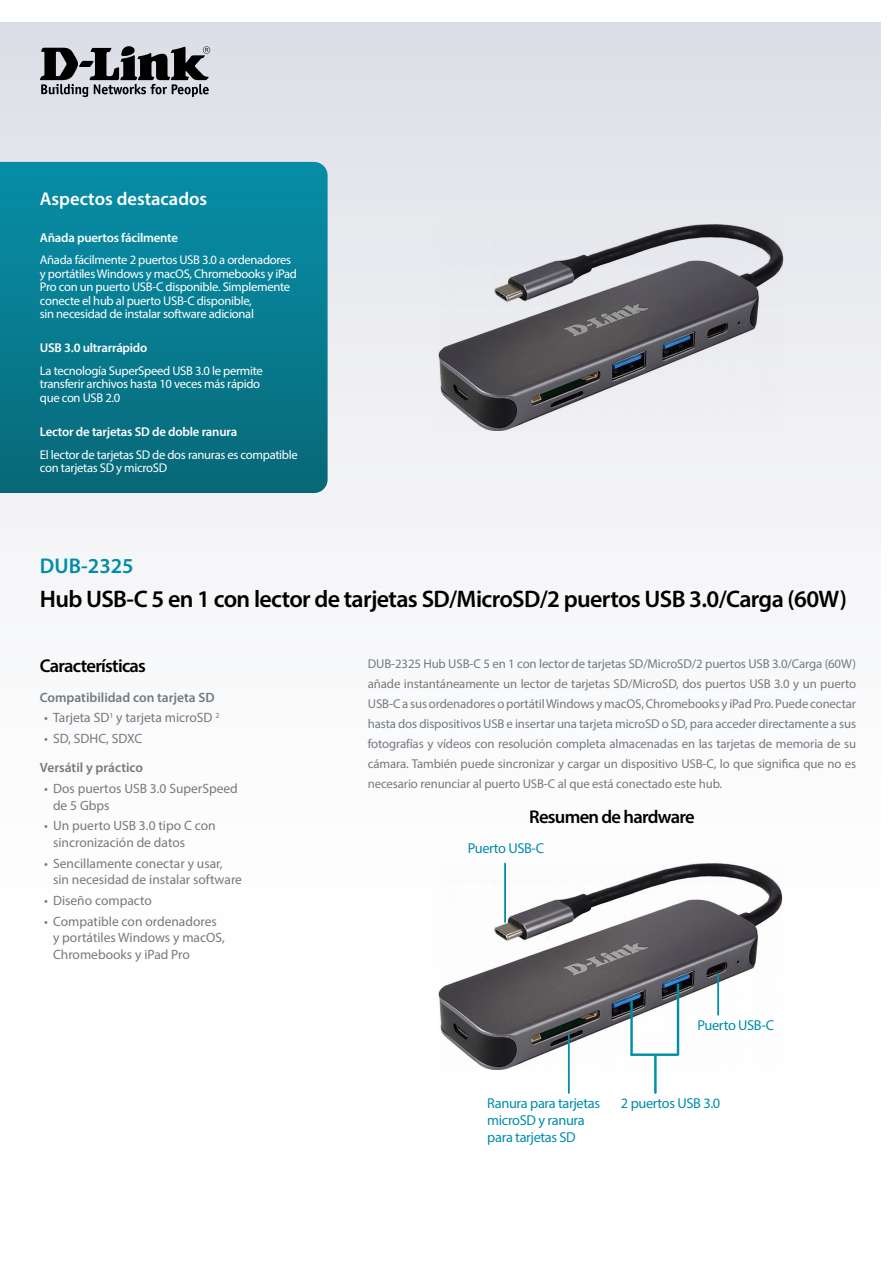
<style>
.page{position:relative;width:893px;height:1263px;background:#fff}
.page>*{position:absolute;margin:0;border:0;box-sizing:border-box;transform-origin:0 0}
.t1{font:600 24px "Myriad Pro";letter-spacing:-.025em;color:#000}
.t2{font:600 21.3px "Myriad Pro";color:#008da8}
.t3{font:600 18.6px "Myriad Pro";letter-spacing:-.04em;color:#000}
.t4{font:600 18.6px "Myriad Pro";color:#fff}
.t5{font:14.4px/17.2px "Myriad Pro";letter-spacing:-.025em;color:#008da8}
.t6{font:13.5px/16.5px "Myriad Pro";color:#75797d}
.t7{font:600 13.5px "Myriad Pro";color:#75797d}
.t8{font:12.9px/20px "Myriad Pro";letter-spacing:-.01em;color:#75797d;text-align:justify}
.t9{font:600 12.9px "Myriad Pro";letter-spacing:-.015em;color:#fff}
.t10{font:12.6px/13.5px "Myriad Pro";letter-spacing:-.025em;color:#fff}
</style>
<div class="page">
<div style="left:0;top:23px;width:880px;height:1099px;background:linear-gradient(to bottom,#e1e3e9,#fff)"></div>
<svg style="left:0;top:162px;width:328px;height:331px;background:#087b90"></svg>
<svg style="left:40px;top:46px;width:170px;height:51px;background:#7b7c80"></svg>
<img style="left:439px;top:224px;width:344px;height:207px">
<img style="left:439px;top:863px;width:344px;height:207px">
<hr style="left:717px;top:974px;width:2px;height:41px;background:#008da8">
<hr style="left:504px;top:863px;width:2px;height:59px;background:#008da8">
<hr style="left:568px;top:1034px;width:2px;height:59px;background:#008da8">
<hr style="left:654px;top:1056px;width:3px;height:37px;background:#008da8">
<hr style="left:632px;top:1053px;width:45px;height:3px;background:#008da8">
<hr style="left:630px;top:1001px;width:3px;height:54px;background:#008da8">
<hr style="left:677px;top:984px;width:2px;height:71px;background:#008da8">
<h3 class="t4" style="left:40px;top:187px;width:169px">Aspectos destacados</h3>
<p class="t9" style="left:40px;top:229px;width:140px">Añada puertos fácilmente</p>
<p class="t10" style="left:40px;top:253px;width:259px">Añada fácilmente 2 puertos USB 3.0 a ordenadores y portátiles Windows y macOS, Chromebooks y iPad Pro con un puerto USB-C disponible. Simplemente conecte el hub al puerto USB-C disponible,<br>sin necesidad de instalar software adicional</p>
<p class="t9" style="left:40px;top:340px;width:109px">USB 3.0 ultrarrápido</p>
<p class="t10" style="left:40px;top:364px;width:225px">La tecnología SuperSpeed USB 3.0 le permite transferir archivos hasta 10 veces más rápido que con USB 2.0</p>
<p class="t9" style="left:40px;top:424px;width:199px">Lector de tarjetas SD de doble ranura</p>
<p class="t10" style="left:40px;top:448px;width:259px">El lector de tarjetas SD de dos ranuras es compatible con tarjetas SD y microSD</p>
<h2 class="t2" style="left:40px;top:552px;width:95px">DUB-2325</h2>
<h1 class="t1" style="left:40px;top:583px;width:809px">Hub USB-C 5 en 1 con lector de tarjetas SD/MicroSD/2 puertos USB 3.0/Carga (60W)</h1>
<h3 class="t3" style="left:40px;top:654px;width:108px">Características</h3>
<p class="t7" style="left:40px;top:688px;width:176px">Compatibilidad con tarjeta SD</p>
<p class="t6" style="left:44px;top:709px;width:177px">• Tarjeta SD<sup>1</sup> y tarjeta microSD <sup>2</sup></p>
<p class="t6" style="left:44px;top:730px;width:100px">• SD, SDHC, SDXC</p>
<p class="t7" style="left:40px;top:759px;width:105px">Versátil y práctico</p>
<p class="t6" style="left:53px;top:780px;width:186px;text-indent:-9px">• Dos puertos USB 3.0 SuperSpeed de 5 Gbps</p>
<p class="t6" style="left:53px;top:817px;width:164px;text-indent:-9px">• Un puerto USB 3.0 tipo C con sincronización de datos</p>
<p class="t6" style="left:53px;top:855px;width:190px;text-indent:-9px">• Sencillamente conectar y usar, sin necesidad de instalar software</p>
<p class="t6" style="left:44px;top:892px;width:109px">• Diseño compacto</p>
<p class="t6" style="left:53px;top:913px;width:173px;text-indent:-9px">• Compatible con ordenadores y portátiles Windows y macOS,<br>Chromebooks y iPad Pro</p>
<p class="t8" style="left:368px;top:654px;width:490px">DUB-2325 Hub USB-C 5 en 1 con lector de tarjetas SD/MicroSD/2 puertos USB 3.0/Carga (60W) añade instantáneamente un lector de tarjetas SD/MicroSD, dos puertos USB 3.0 y un puerto USB-C a sus ordenadores o portátil Windows y macOS, Chromebooks y iPad Pro. Puede conectar hasta dos dispositivos USB e insertar una tarjeta microSD o SD, para acceder directamente a sus fotografías y vídeos con resolución completa almacenadas en las tarjetas de memoria de su cámara. También puede sincronizar y cargar un dispositivo USB-C, lo que significa que no es necesario renunciar al puerto USB-C al que está conectado este hub.</p>
<h3 class="t3" style="left:529px;top:805px;width:167px">Resumen de hardware</h3>
<p class="t5" style="left:468px;top:839px;width:78px">Puerto USB-C</p>
<p class="t5" style="left:697px;top:1016px;width:78px">Puerto USB-C</p>
<p class="t5" style="left:487px;top:1094px;width:114px">Ranura para tarjetas microSD y ranura para tarjetas SD</p>
<p class="t5" style="left:621px;top:1094px;width:101px">2 puertos USB 3.0</p>
</div>
